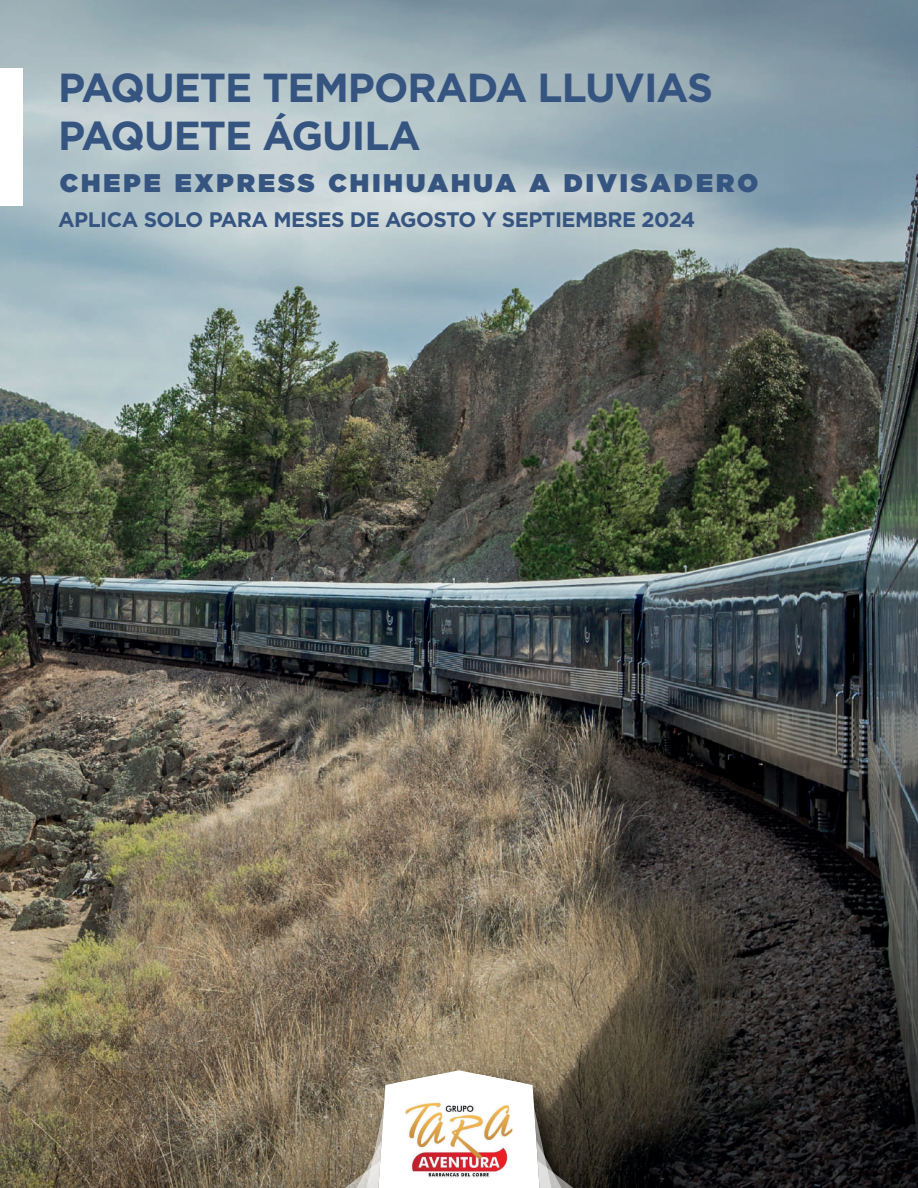
<style>
.page{position:relative;width:918px;height:1188px;background:#fff}
.page>*{position:absolute;margin:0;border:0;box-sizing:border-box;transform-origin:0 0}
.t1{font:700 40.5px/48px "Gotham";letter-spacing:-.025em;color:#365480}
.t2{font:900 25.5px "Gotham";letter-spacing:.12em;color:#365480}
.t3{font:700 21px "Gotham";letter-spacing:-.025em;color:#365480}
</style>
<div class="page">
<img style="left:0;top:0;width:918px;height:1188px">
<img style="left:328px;top:1061px;width:279px;height:127px">
<svg style="left:338px;top:1070px;width:242px;height:118px"></svg>
<div style="left:0;top:68px;width:23px;height:138px;background:#fff"></div>
<h1 class="t1" style="left:58px;top:63px;width:656px">PAQUETE TEMPORADA LLUVIAS<br>PAQUETE ÁGUILA</h1>
<p class="t2" style="left:60px;top:165px;width:700px">CHEPE EXPRESS CHIHUAHUA A DIVISADERO</p>
<p class="t3" style="left:58px;top:205px;width:639px">APLICA SOLO PARA MESES DE AGOSTO Y SEPTIEMBRE 2024</p>
</div>
